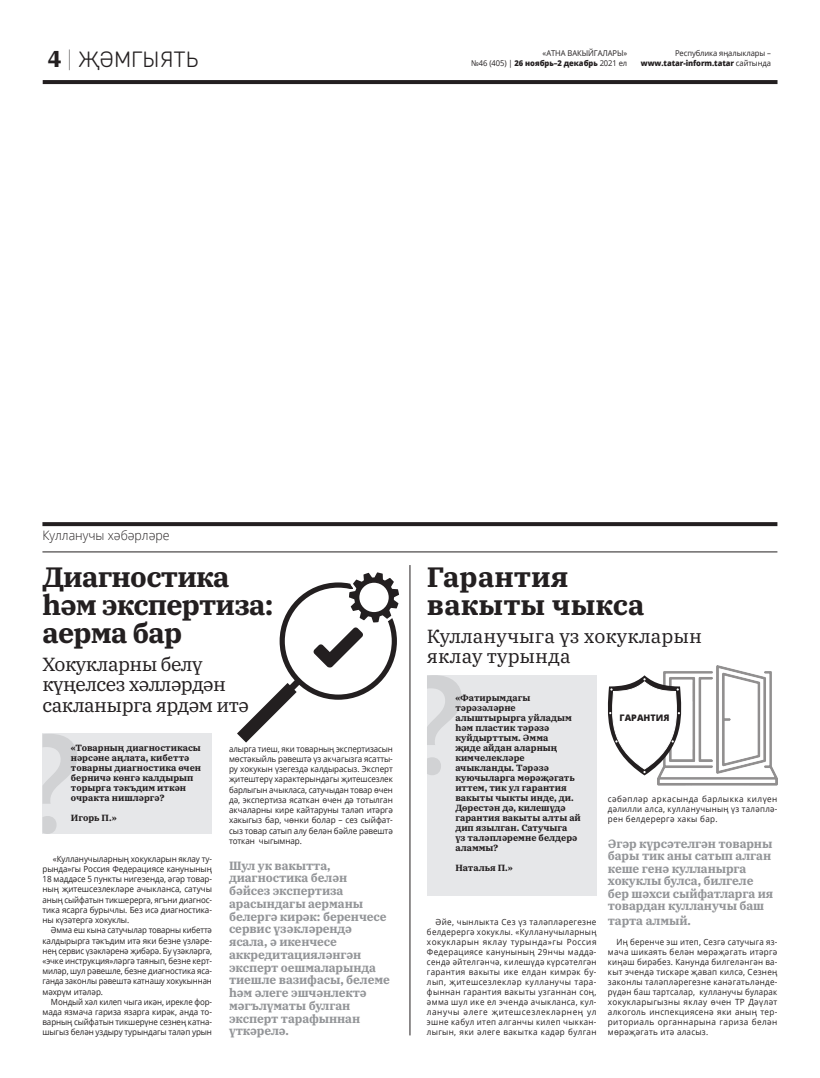
<style>
.page{position:relative;width:820px;height:1078px;background:#fff}
.page>*{position:absolute;margin:0;border:0;box-sizing:border-box;transform-origin:0 0}
.заголовок_40{font:700 28px/28px "IBM Plex Serif";letter-spacing:-.03em;color:#231f20}
.заголовок_20{font:700 28px/28px "IBM Plex Serif";color:#231f20}
.Основной_текст_O{font:300 22px "Rubik";color:#231f20}
.заголовок_20-2{font:19px/20px "IBM Plex Serif";letter-spacing:-.03em;color:#231f20}
.заголовок_20-3{font:19px/20px "IBM Plex Serif";color:#231f20}
.рубрика{font:300 13px "Open Sans";color:#231f20;scale:.95 1}
.цитата{font:700 12px/12.7px "IBM Plex Serif";letter-spacing:-.01em;color:#939598}
.текст_лид_чб{font:700 9px/10px "IBM Plex Serif";color:#231f20}
.заголовок_10{font:800 9px "Open Sans";color:#231f20}
.текст_колонка{font:8.5px/10.2px "Open Sans";letter-spacing:-.01em;color:#231f20;text-align:justify;scale:.93 1}
.текст_колонка-2{font:8.5px/10px "Open Sans";letter-spacing:-.01em;color:#231f20;text-align:justify;scale:.95 1}
.текст_колонка-3{font:8.5px/10.2px "Open Sans";letter-spacing:-.01em;color:#231f20;text-align:justify;scale:.92 1}
.текст_колонка-4{font:8.5px/10.2px "Open Sans";letter-spacing:-.01em;color:#231f20;text-align:justify;scale:.94 1}
.текст_колонка-5{font:8.5px/10px "Open Sans";letter-spacing:-.01em;color:#231f20;text-align:justify;scale:.96 1}
.t1{font:8px/10px "Open Sans";letter-spacing:-.01em;color:#231f20;text-align:right;scale:.95 1}
.t2{font:800 8px "Open Sans";letter-spacing:-.01em;color:#231f20;scale:.95 1}
.s1{font-weight:800}
.s2{font-family:"IBM Plex Serif";font-weight:700;font-size:23px}
.s3{font-family:"IBM Plex Serif";font-weight:100;font-size:23px}
.s4{font-weight:400}
</style>
<div class="page">
<svg style="left:43px;top:80px;width:734px;height:4px;background:#262223"></svg>
<svg style="left:42px;top:522px;width:735px;height:4px;background:#2a2627"></svg>
<hr style="left:42px;top:551px;width:735px;height:1px;background:#231f20">
<img style="left:657px;top:665px;width:120px;height:120px">
<hr style="left:409px;top:565px;width:1px;height:470px;background:#231f20">
<div style="left:42px;top:733px;width:170px;height:100px;background:#e6e7e9"></div>
<div style="left:427px;top:675px;width:169px;height:220px;background:#e6e7e9"></div>
<svg style="left:42px;top:734px;width:35px;height:99px"></svg>
<svg style="left:427px;top:675px;width:34px;height:100px"></svg>
<svg style="left:607px;top:675px;width:78px;height:100px"></svg>
<svg style="left:223px;top:522px;width:182px;height:221px"></svg>
<p class="t1" style="left:471px;top:48px;width:166px">«АТНА ВАКЫЙГАЛАРЫ»<br>№46 (405) | <span class="s1">26 ноябрь–2 декабрь</span> 2021 ел</p>
<p class="t1" style="left:674px;top:48px;width:102px">Республика яңалыклары –</p>
<p class="Основной_текст_O" style="left:48px;top:47px;width:152px"><span class="s2">4</span> <span class="s3">|</span> ҖӘМГЫЯТЬ</p>
<p class="t2" style="left:640px;top:57px;width:138px">www.tatar-inform.tatar <span class="s4">сайтында</span></p>
<p class="рубрика" style="left:42px;top:526px;width:135px">Кулланучы хәбәрләре</p>
<p class="заголовок_40" style="left:42px;top:560px;width:232px">Диагностика һәм экспертиза: аерма бар</p>
<p class="заголовок_20-2" style="left:42px;top:653px;width:208px">Хокукларны белү күңелсез хәлләрдән сакланырга ярдәм итә</p>
<p class="текст_колонка" style="left:229px;top:743px;width:178px">алырга тиеш, яки товарның экспертизасын мөстәкыйль рәвештә үз акчагызга ясатты&shy;ру хокукын үзегездә калдырасыз. Эксперт җитештерү характерындагы җитешсезлек барлыгын ачыкласа, сатучыдан товар өчен дә, экспертиза ясаткан өчен дә тотылган акчаларны кире кайтаруны таләп итәргә хакыгыз бар, чөнки болар – сез сыйфат&shy;сыз товар сатып алу белән бәйле рәвештә тоткан чыгымнар.</p>
<p class="цитата" style="left:229px;top:858px;width:162px">Шул ук вакытта, диагностика белән бәйсез экспертиза арасындагы аерманы белергә кирәк: беренчесе сервис үзәкләрендә ясала, ә икенчесе аккредитацияләнгән эксперт оешмаларында тиешле вазифасы, белеме һәм әлеге эшчәнлектә мәгълүматы булган эксперт тарафыннан үткәрелә.</p>
<p class="текст_лид_чб" style="left:71px;top:741px;width:132px">«Товарның диагностикасы нәрсәне аңлата, кибеттә товарны диагностика өчен берничә көнгә калдырып торырга тәкъдим иткән очракта нишләргә?</p>
<p class="текст_лид_чб" style="left:71px;top:811px;width:47px">Игорь П.»</p>
<p class="текст_колонка-4" style="left:42px;top:853px;width:182px;text-indent:10px">«Кулланучыларның хокукларын яклау ту&shy;рында»гы Россия Федерациясе канунының 18 маддәсе 5 пункты нигезендә, әгәр товар&shy;ның җитешсезлекләре ачыкланса, сатучы аның сыйфатын тикшерергә, ягъни диагнос&shy;тика ясарга бурычлы. Без исә диагностика&shy;ны күзәтергә хокуклы.</p>
<p class="текст_колонка-3" style="left:42px;top:924px;width:186px;text-indent:9px">Әмма еш кына сатучылар товарны кибеттә калдырырга тәкъдим итә яки безне үзләре&shy;нең сервис үзәкләренә җибәрә. Бу үзәкләргә, «эчке инструкция»ләргә таянып, безне керт&shy;миләр, шул рәвешле, безне диагностика яса&shy;ганда законлы рәвештә катнашу хокукыннан мәхрүм итәләр.</p>
<p class="текст_колонка" style="left:42px;top:996px;width:184px;text-indent:9px">Мондый хәл килеп чыга икән, ирекле фор&shy;мада язмача гариза язарга кирәк, анда то&shy;варның сыйфатын тикшерүне сезнең катна&shy;шыгыз белән уздыру турындагы таләп урын</p>
<p class="заголовок_20" style="left:427px;top:560px;width:219px">Гарантия вакыты чыкса</p>
<p class="заголовок_20-3" style="left:427px;top:625px;width:276px">Кулланучыга үз хокукларын яклау турында</p>
<p class="текст_лид_чб" style="left:455px;top:691px;width:127px">«Фатирымдагы тәрәзәләрне алыштырырга уйладым һәм пластик тәрәзә куйдырттым. Әмма<br>җиде айдан аларның кимчелекләре ачыкланды. Тәрәзә куючыларга мөрәҗәгать иттем, тик ул гарантия вакыты чыкты инде, ди.<br>Дөрестән дә, килешүдә гарантия вакыты алты ай дип язылган. Сатучыга<br>үз таләпләремне белдерә аламмы?</p>
<p class="текст_лид_чб" style="left:455px;top:861px;width:59px">Наталья П.»</p>
<p class="текст_колонка-2" style="left:427px;top:916px;width:180px;text-indent:9px">Әйе, чынлыкта Сез үз таләпләрегезне белдерергә хокуклы. «Кулланучыларның хокукларын яклау турында»гы Россия Федерациясе канунының 29нчы маддә&shy;сендә әйтелгәнчә, килешүдә күрсәтелгән гарантия вакыты ике елдан кимрәк бу&shy;лып, җитешсезлекләр кулланучы тара&shy;фыннан гарантия вакыты узганнан соң, әмма шул ике ел эчендә ачыкланса, кул&shy;ланучы әлеге җитешсезлекләрнең ул эшне кабул итеп алганчы килеп чыккан&shy;лыгын, яки әлеге вакытка кадәр булган</p>
<p class="заголовок_10" style="left:619px;top:710px;width:51px">ГАРАНТИЯ</p>
<p class="текст_колонка-5" style="left:607px;top:794px;width:178px">сәбәпләр аркасында барлыкка килүен дәлилли алса, кулланучының үз таләплә&shy;рен белдерергә хакы бар.</p>
<p class="цитата" style="left:607px;top:836px;width:167px">Әгәр күрсәтелгән товарны бары тик аны сатып алган кеше генә кулланырга хокуклы булса, билгеле бер шәхси сыйфатларга ия товардан кулланучы баш</p>
<p class="цитата" style="left:607px;top:913px;width:84px">тарта алмый.</p>
<p class="текст_колонка" style="left:607px;top:936px;width:184px;text-indent:9px">Иң беренче эш итеп, Сезгә сатучыга яз&shy;мача шикаять белән мөрәҗәгать итәргә киңәш бирәбез. Канунда билгеләнгән ва&shy;кыт эчендә тискәре җавап килсә, Сезнең законлы таләпләрегезне канәгатьләнде&shy;рүдән баш тартсалар, кулланучы буларак хокукларыгызны яклау өчен ТР Дәүләт алкоголь инспекциясенә яки аның тер&shy;риториаль органнарына гариза белән мөрәҗәгать итә аласыз.</p>
</div>
